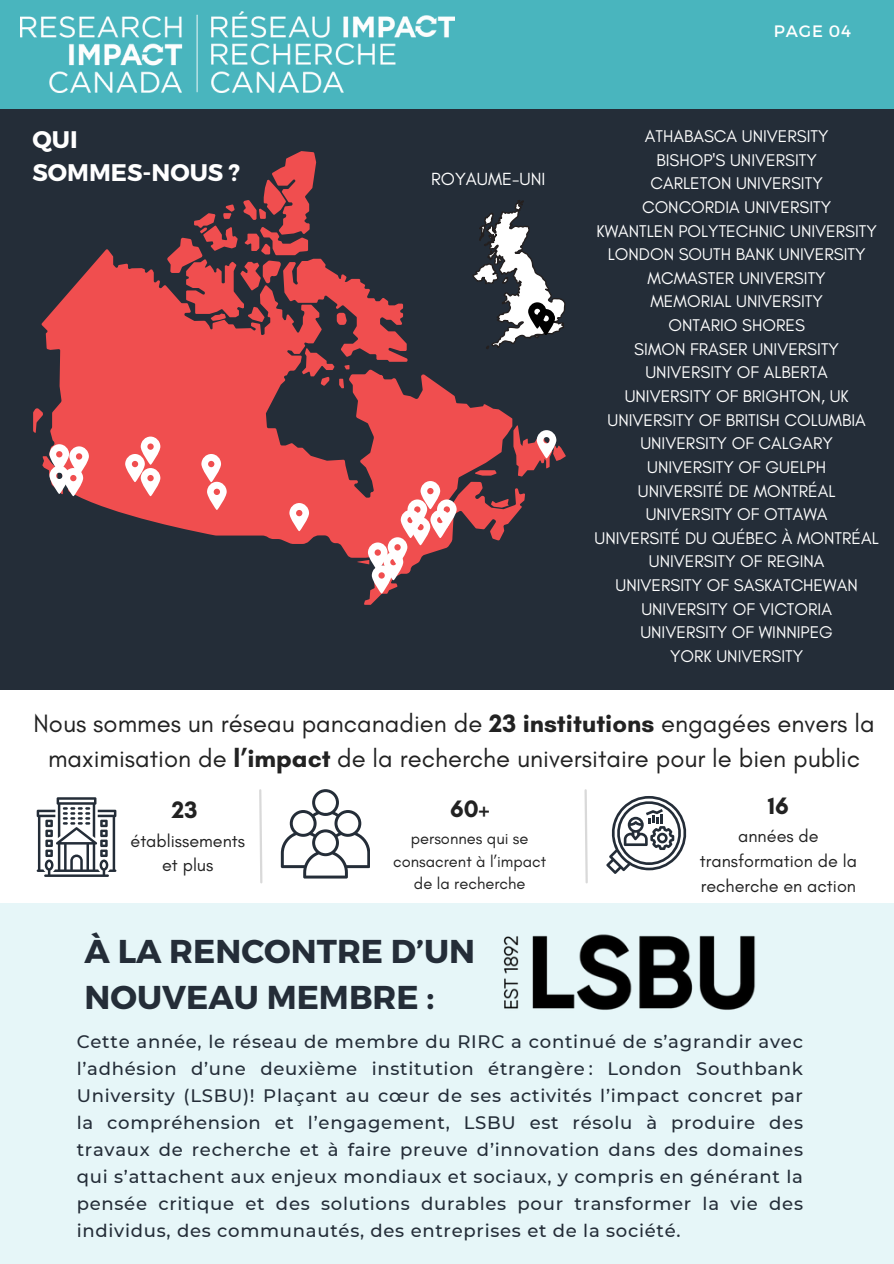
<style>
.page{position:relative;width:894px;height:1264px;background:#fff}
.page>*{position:absolute;margin:0;border:0;box-sizing:border-box;transform-origin:0 0}
.t1{font:700 33px/46.2px "Montserrat";color:#242d38}
.t2{font:25.65px/34.8px "Glacial Indifference";color:#222;text-align:center}
.t3{font:700 24.15px "Glacial Indifference";color:#222}
.t4{font:700 24px/32.7px "Montserrat";color:#fff}
.t5{font:500 18px/27px "Montserrat";letter-spacing:.04em;color:#242d38;text-align:justify}
.t6{font:18px/24.8px "Glacial Indifference";color:#222;text-align:center}
.t7{font:17.85px "Glacial Indifference";color:#fff}
.t8{font:17.25px/23.7px "Glacial Indifference";color:#fff;text-align:center}
.t9{font:16.5px/22.5px "Glacial Indifference";color:#222;text-align:center}
.t10{font:16.5px "Montserrat";letter-spacing:.05em;color:#fff}
.s1{font-weight:700}
</style>
<div class="page">
<div style="left:0;top:903px;width:893px;height:360px;background:#e6f6f8"></div>
<svg style="left:37px;top:797px;width:79px;height:80px"></svg>
<svg style="left:606px;top:796px;width:81px;height:78px"></svg>
<svg style="left:281px;top:789px;width:88px;height:89px"></svg>
<div style="left:0;top:81px;width:893px;height:608px;background:#242d38"></div>
<div style="left:0;top:0;width:893px;height:109px;background:#49b5be"></div>
<svg style="left:41px;top:249px;width:484px;height:356px"></svg>
<svg style="left:33px;top:408px;width:10px;height:25px"></svg>
<svg style="left:491px;top:499px;width:17px;height:8px"></svg>
<svg style="left:474px;top:470px;width:22px;height:5px"></svg>
<svg style="left:167px;top:151px;width:240px;height:237px"></svg>
<img style="left:21px;top:12px;width:433px;height:81px">
<svg style="left:259px;top:789px;width:4px;height:95px"></svg>
<svg style="left:42px;top:444px;width:47px;height:52px"></svg>
<svg style="left:201px;top:454px;width:26px;height:56px"></svg>
<svg style="left:289px;top:503px;width:20px;height:28px"></svg>
<svg style="left:513px;top:425px;width:52px;height:51px"></svg>
<svg style="left:125px;top:436px;width:35px;height:60px;background:#f7a2a3"></svg>
<svg style="left:357px;top:481px;width:99px;height:112px"></svg>
<img style="left:503px;top:934px;width:253px;height:76px">
<svg style="left:472px;top:200px;width:93px;height:149px"></svg>
<svg style="left:584px;top:789px;width:4px;height:95px"></svg>
<p class="t4" style="left:32px;top:122px;width:209px">QUI<br>SOMMES-NOUS ?</p>
<p class="t7" style="left:431px;top:168px;width:116px">ROYAUME-UNI</p>
<p class="t10" style="left:773px;top:21px;width:79px">PAGE 04</p>
<p class="t8" style="left:594px;top:124px;width:285px">ATHABASCA UNIVERSITY<br>BISHOP'S UNIVERSITY<br>CARLETON UNIVERSITY<br>CONCORDIA UNIVERSITY<br>KWANTLEN POLYTECHNIC UNIVERSITY<br>LONDON SOUTH BANK UNIVERSITY<br>MCMASTER UNIVERSITY<br>MEMORIAL UNIVERSITY<br>ONTARIO SHORES<br>SIMON FRASER UNIVERSITY<br>UNIVERSITY OF ALBERTA<br>UNIVERSITY OF BRIGHTON, UK<br>UNIVERSITY OF BRITISH COLUMBIA<br>UNIVERSITY OF CALGARY<br>UNIVERSITY OF GUELPH<br>UNIVERSITÉ DE MONTRÉAL<br>UNIVERSITY OF OTTAWA<br>UNIVERSITÉ DU QUÉBEC À MONTRÉAL<br>UNIVERSITY OF REGINA<br>UNIVERSITY OF SASKATCHEWAN<br>UNIVERSITY OF VICTORIA<br>UNIVERSITY OF WINNIPEG<br>YORK UNIVERSITY</p>
<p class="t2" style="left:34px;top:705px;width:842px">Nous sommes un réseau pancanadien de <span class="s1">23 institutions</span> engagées envers la maximisation de <span class="s1">l’impact</span> de la recherche universitaire pour le bien public</p>
<h4 class="t3" style="left:767px;top:791px;width:22px">16</h4>
<p class="t6" style="left:699px;top:823px;width:158px">années de transformation de la recherche en action</p>
<p class="t3" style="left:450px;top:794px;width:41px">60+</p>
<p class="t9" style="left:393px;top:827px;width:155px">personnes qui se consacrent à l’impact de la recherche</p>
<h2 class="t3" style="left:172px;top:795px;width:27px">23</h2>
<h4 class="t6" style="left:130px;top:828px;width:116px">établissements</h4>
<p class="t6" style="left:162px;top:852px;width:53px">et plus</p>
<p class="t1" style="left:85px;top:926px;width:392px">À LA RENCONTRE D’UN<br>NOUVEAU MEMBRE :</p>
<p class="t5" style="left:77px;top:1027px;width:727px">Cette année, le réseau de membre du RIRC a continué de s’agrandir avec l’adhésion d’une deuxième institution étrangère : London Southbank University (LSBU)! Plaçant au cœur de ses activités l’impact concret par la compréhension et l’engagement, LSBU est résolu à produire des travaux de recherche et à faire preuve d’innovation dans des domaines qui s’attachent aux enjeux mondiaux et sociaux, y compris en générant la pensée critique et des solutions durables pour transformer la vie des individus, des communautés, des entreprises et de la société.</p>
</div>
